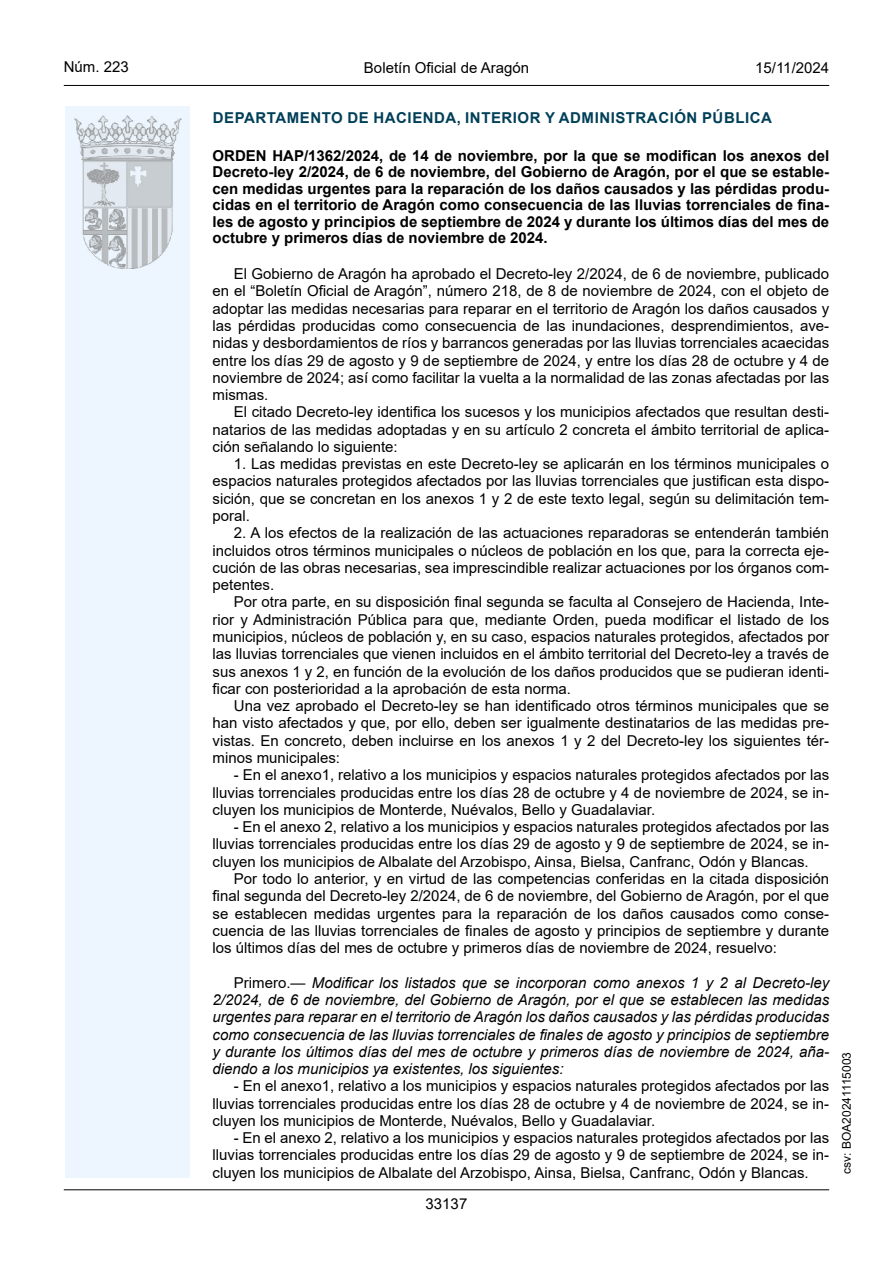
<style>
.page{position:relative;width:893px;height:1263px;background:#fff}
.page>*{position:absolute;margin:0;border:0;box-sizing:border-box;transform-origin:0 0}
.inicio_de_parrafo{font:15px/17.2px "Arial";color:#000;text-align:justify}
.inicio_de_parrafo-2{font:italic 15px/17.2px "Arial";color:#000;text-align:justify}
.Titulo_text{font:700 15px/16.5px "Arial";color:#000;text-align:justify}
.emisor_text{font:15px "Arial Bold MT2";letter-spacing:.035em;color:#003f58}
.estilo_head-c{font:15px "Arial";color:#000}
.estilo_head-d{font:15px "Arial MT2";color:#000}
.estilo_head-i{font:15px "Arial MT2";color:#000}
.numero_pagina{font:15px "Arial MT2";color:#000}
.estilo_head-i-2{font:12px "Arial MT2";color:#000}
.s1{font-style:normal}
</style>
<div class="page">
<div style="left:65px;top:106px;width:125px;height:1072px;background:#edf6fe"></div>
<img style="left:75px;top:115px;width:106px;height:153px">
<hr style="left:64px;top:85px;width:765px;height:1px;background:#000">
<hr style="left:64px;top:1189px;width:765px;height:1px;background:#000">
<p class="estilo_head-i" style="left:64px;top:57px;width:67px">Núm. 223</p>
<p class="estilo_head-c" style="left:364px;top:57px;width:167px">Boletín Oficial de Aragón</p>
<p class="estilo_head-d" style="left:755px;top:57px;width:75px">15/11/2024</p>
<h5 class="emisor_text" style="left:213px;top:107px;width:561px">DEPARTAMENTO DE HACIENDA, INTERIOR Y ADMINISTRACIÓN PÚBLICA</h5>
<p class="Titulo_text" style="left:213px;top:147px;width:618px">ORDEN HAP/1362/2024, de 14 de noviembre, por la que se modifican los anexos del Decreto-ley 2/2024, de 6 de noviembre, del Gobierno de Aragón, por el que se estable&shy;cen medidas urgentes para la reparación de los daños causados y las pérdidas produ&shy;cidas en el territorio de Aragón como consecuencia de las lluvias torrenciales de fina&shy;les de agosto y principios de septiembre de 2024 y durante los últimos días del mes de octubre y primeros días de noviembre de 2024.</p>
<p class="inicio_de_parrafo" style="left:213px;top:265px;width:618px;text-indent:21px">El Gobierno de Aragón ha aprobado el Decreto-ley 2/2024, de 6 de noviembre, publicado en el “Boletín Oficial de Aragón”, número 218, de 8 de noviembre de 2024, con el objeto de adoptar las medidas necesarias para reparar en el territorio de Aragón los daños causados y las pérdidas producidas como consecuencia de las inundaciones, desprendimientos, ave&shy;nidas y desbordamientos de ríos y barrancos generadas por las lluvias torrenciales acaecidas entre los días 29 de agosto y 9 de septiembre de 2024, y entre los días 28 de octubre y 4 de noviembre de 2024; así como facilitar la vuelta a la normalidad de las zonas afectadas por las mismas.</p>
<p class="inicio_de_parrafo" style="left:213px;top:403px;width:618px;text-indent:21px">El citado Decreto-ley identifica los sucesos y los municipios afectados que resultan desti&shy;natarios de las medidas adoptadas y en su artículo 2 concreta el ámbito territorial de aplica&shy;ción señalando lo siguiente:</p>
<p class="inicio_de_parrafo" style="left:213px;top:455px;width:618px;text-indent:21px">1. Las medidas previstas en este Decreto-ley se aplicarán en los términos municipales o espacios naturales protegidos afectados por las lluvias torrenciales que justifican esta dispo&shy;sición, que se concretan en los anexos 1 y 2 de este texto legal, según su delimitación tem&shy;poral.</p>
<p class="inicio_de_parrafo" style="left:213px;top:524px;width:618px;text-indent:21px">2. A los efectos de la realización de las actuaciones reparadoras se entenderán también incluidos otros términos municipales o núcleos de población en los que, para la correcta eje&shy;cución de las obras necesarias, sea imprescindible realizar actuaciones por los órganos com&shy;petentes.</p>
<p class="inicio_de_parrafo" style="left:213px;top:593px;width:618px;text-indent:21px">Por otra parte, en su disposición final segunda se faculta al Consejero de Hacienda, Inte&shy;rior y Administración Pública para que, mediante Orden, pueda modificar el listado de los municipios, núcleos de población y, en su caso, espacios naturales protegidos, afectados por las lluvias torrenciales que vienen incluidos en el ámbito territorial del Decreto-ley a través de sus anexos 1 y 2, en función de la evolución de los daños producidos que se pudieran identi&shy;ficar con posterioridad a la aprobación de esta norma.</p>
<p class="inicio_de_parrafo" style="left:213px;top:697px;width:618px;text-indent:21px">Una vez aprobado el Decreto-ley se han identificado otros términos municipales que se han visto afectados y que, por ello, deben ser igualmente destinatarios de las medidas pre&shy;vistas. En concreto, deben incluirse en los anexos 1 y 2 del Decreto-ley los siguientes tér&shy;minos municipales:</p>
<p class="inicio_de_parrafo" style="left:213px;top:766px;width:618px;text-indent:21px">- En el anexo1, relativo a los municipios y espacios naturales protegidos afectados por las lluvias torrenciales producidas entre los días 28 de octubre y 4 de noviembre de 2024, se in&shy;cluyen los municipios de Monterde, Nuévalos, Bello y Guadalaviar.</p>
<p class="inicio_de_parrafo" style="left:213px;top:818px;width:618px;text-indent:21px">- En el anexo 2, relativo a los municipios y espacios naturales protegidos afectados por las lluvias torrenciales producidas entre los días 29 de agosto y 9 de septiembre de 2024, se in&shy;cluyen los municipios de Albalate del Arzobispo, Ainsa, Bielsa, Canfranc, Odón y Blancas.</p>
<p class="inicio_de_parrafo" style="left:213px;top:870px;width:618px;text-indent:21px">Por todo lo anterior, y en virtud de las competencias conferidas en la citada disposición final segunda del Decreto-ley 2/2024, de 6 de noviembre, del Gobierno de Aragón, por el que se establecen medidas urgentes para la reparación de los daños causados como conse&shy;cuencia de las lluvias torrenciales de finales de agosto y principios de septiembre y durante los últimos días del mes de octubre y primeros días de noviembre de 2024, resuelvo:</p>
<p class="inicio_de_parrafo-2" style="left:213px;top:974px;width:618px;text-indent:21px"><span class="s1">Primero.—</span> Modificar los listados que se incorporan como anexos 1 y 2 al Decreto-ley 2/2024, de 6 de noviembre, del Gobierno de Aragón, por el que se establecen las medidas urgentes para reparar en el territorio de Aragón los daños causados y las pérdidas producidas como consecuencia de las lluvias torrenciales de finales de agosto y principios de septiembre y durante los últimos días del mes de octubre y primeros días de noviembre de 2024, aña&shy;diendo a los municipios ya existentes, los siguientes:</p>
<p class="inicio_de_parrafo" style="left:213px;top:1077px;width:618px;text-indent:21px">- En el anexo1, relativo a los municipios y espacios naturales protegidos afectados por las lluvias torrenciales producidas entre los días 28 de octubre y 4 de noviembre de 2024, se in&shy;cluyen los municipios de Monterde, Nuévalos, Bello y Guadalaviar.</p>
<p class="inicio_de_parrafo" style="left:213px;top:1129px;width:618px;text-indent:21px">- En el anexo 2, relativo a los municipios y espacios naturales protegidos afectados por las lluvias torrenciales producidas entre los días 29 de agosto y 9 de septiembre de 2024, se in&shy;cluyen los municipios de Albalate del Arzobispo, Ainsa, Bielsa, Canfranc, Odón y Blancas.</p>
<p class="numero_pagina" style="left:426px;top:1193px;width:43px">33137</p>
<p class="estilo_head-i-2" style="left:838px;top:1174px;width:123px;rotate:-90deg">csv: BOA20241115003</p>
</div>
